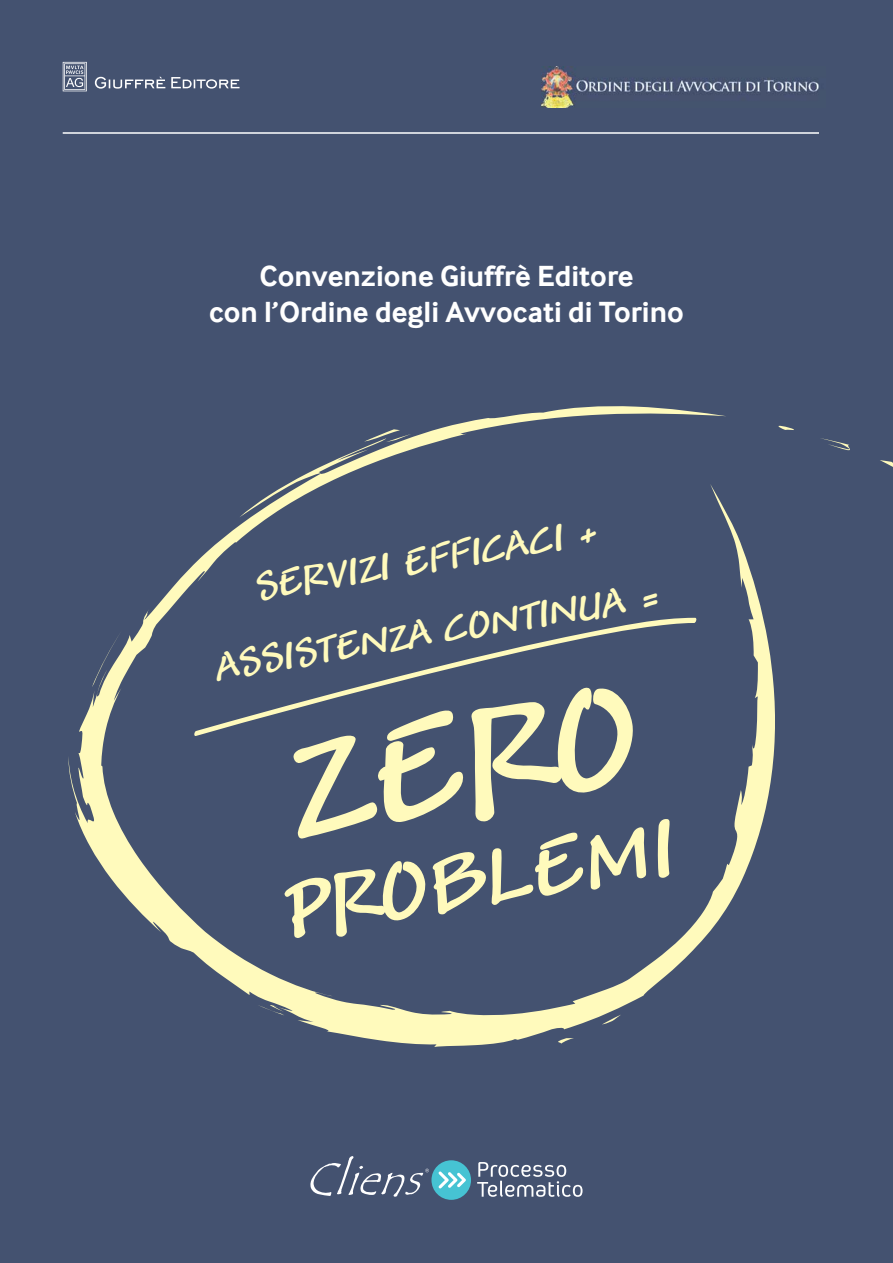
<style>
.page{position:relative;width:893px;height:1263px;background:#445270}
.page>*{position:absolute;margin:0;border:0;box-sizing:border-box;transform-origin:0 0}
.t1{font:italic 700 159.15px "Andy";color:#fffabc}
.t2{font:italic 700 90px "Andy";color:#fffabc}
.t3{font:italic 700 42px/72.4px "Andy";color:#fffabc;text-align:center}
.t4{font:700 30px/36px "Inter Face Da Ma";color:#fff;text-align:center}
</style>
<div class="page">
<svg style="left:310px;top:1156px;width:119px;height:41px"></svg>
<svg style="left:477px;top:1162px;width:105px;height:35px"></svg>
<div style="left:431px;top:1160px;width:40px;height:40px;background:#46c3d3;border-radius:50%"></div>
<svg style="left:438px;top:1171px;width:28px;height:17px"></svg>
<svg style="left:880px;top:460px;width:13px;height:7px"></svg>
<svg style="left:821px;top:438px;width:29px;height:13px"></svg>
<svg style="left:778px;top:425px;width:16px;height:5px"></svg>
<svg style="left:68px;top:406px;width:707px;height:641px"></svg>
<svg style="left:364px;top:429px;width:47px;height:13px"></svg>
<svg style="left:92px;top:629px;width:30px;height:58px"></svg>
<svg style="left:257px;top:1004px;width:28px;height:11px"></svg>
<svg style="left:549px;top:1038px;width:26px;height:6px"></svg>
<svg style="left:602px;top:1014px;width:19px;height:10px"></svg>
<img style="left:541px;top:67px;width:278px;height:41px">
<svg style="left:63px;top:62px;width:24px;height:29px"></svg>
<svg style="left:95px;top:77px;width:145px;height:12px"></svg>
<hr style="left:63px;top:132px;width:756px;height:2px;background:#fff">
<p class="t4" style="left:209px;top:258px;width:476px">Convenzione Giuffrè Editore<br>con l’Ordine degli Avvocati di Torino</p>
<h3 class="t3" style="left:199px;top:566px;width:453px;rotate:-9deg">SERVIZI EFFICACI +<br>ASSISTENZA CONTINUA =</h3>
<h1 class="t1" style="left:276px;top:736px;width:355px;rotate:-9deg">ZERO</h1>
<h2 class="t2" style="left:279px;top:879px;width:396px;rotate:-9deg">PROBLEMI</h2>
</div>
